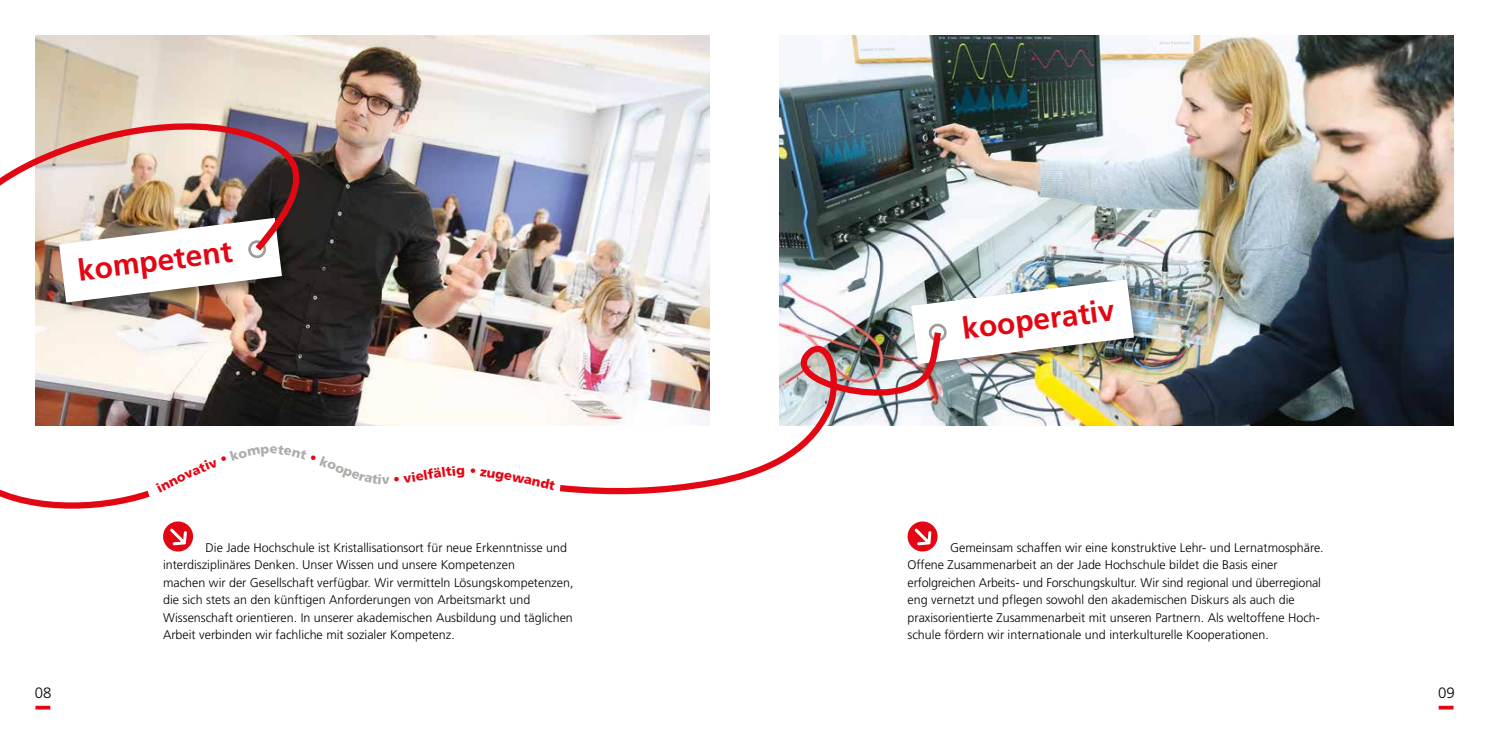
<style>
.page{position:relative;width:1489px;height:745px;background:#fff}
.page>*{position:absolute;margin:0;border:0;box-sizing:border-box;transform-origin:0 0}
.t1{font:700 30px "Frutiger";color:#e30613}
.t2{font:300 15px "Frutiger LT";color:#000}
.t3{font:900 13px "Frutiger";color:#e30613}
.t4{font:900 13px "Frutiger";color:#abafa9}
.t5{font:300 12.5px/17.5px "Frutiger LT";color:#000}
.s1{font-size:13.12px}
</style>
<div class="page">
<svg style="left:35px;top:705px;width:15px;height:4px"></svg>
<svg style="left:1438px;top:705px;width:15px;height:4px"></svg>
<img style="left:35px;top:35px;width:674px;height:390px">
<img style="left:780px;top:35px;width:673px;height:390px">
<div style="left:909px;top:277px;width:237px;height:99px;background:#000;opacity:.4"></div>
<img style="left:911px;top:279px;width:222px;height:85px">
<div style="left:928px;top:323px;width:18px;height:18px;border:3px solid #9d9d9c;border-radius:50%"></div>
<img style="left:0;top:102px;width:323px;height:407px">
<img style="left:553px;top:325px;width:392px;height:168px">
<svg style="left:163px;top:521px;width:30px;height:30px"></svg>
<svg style="left:907px;top:521px;width:30px;height:30px"></svg>
<svg style="left:156px;top:444px;width:160px;height:48px"></svg>
<svg style="left:553px;top:468px;width:2px;height:22px"></svg>
<h1 class="t1" style="left:76px;top:252px;width:157px;rotate:-7deg">kompetent</h1>
<p class="t4" style="left:323px;top:452px;width:36px;rotate:21deg">ko<span class="s1">op</span></p>
<p class="t3" style="left:410px;top:469px;width:32px;rotate:-9deg">ie<span class="s1">l</span>f<span class="s1">ä</span></p>
<h1 class="t1" style="left:960px;top:311px;width:155px;rotate:-7deg">kooperativ</h1>
<p class="t5" style="left:163px;top:538px;width:412px;text-indent:43px">Die Jade Hochschule ist Kristallisationsort für neue Erkenntnisse und interdisziplinäres Denken. Unser Wissen und unsere Kompetenzen<br>machen wir der Gesellschaft verfügbar. Wir vermitteln Lösungskompetenzen, die sich stets an den künftigen Anforderungen von Arbeitsmarkt und Wissenschaft orientieren. In unserer akademischen Ausbildung und täglichen Arbeit verbinden wir fachliche mit sozialer Kompetenz.</p>
<p class="t5" style="left:907px;top:538px;width:417px;text-indent:43px">Gemeinsam schaffen wir eine konstruktive Lehr- und Lernatmosphäre.<br>Offene Zusammenarbeit an der Jade Hochschule bildet die Basis einer erfolgreichen Arbeits- und Forschungskultur. Wir sind regional und überregional eng vernetzt und pflegen sowohl den akademischen Diskurs als auch die praxisorientierte Zusammenarbeit mit unseren Partnern. Als weltoffene Hoch&shy;schule fördern wir internationale und interkulturelle Kooperationen.</p>
<p class="t2" style="left:35px;top:684px;width:18px">08</p>
<p class="t2" style="left:1437px;top:684px;width:18px">09</p>
</div>
